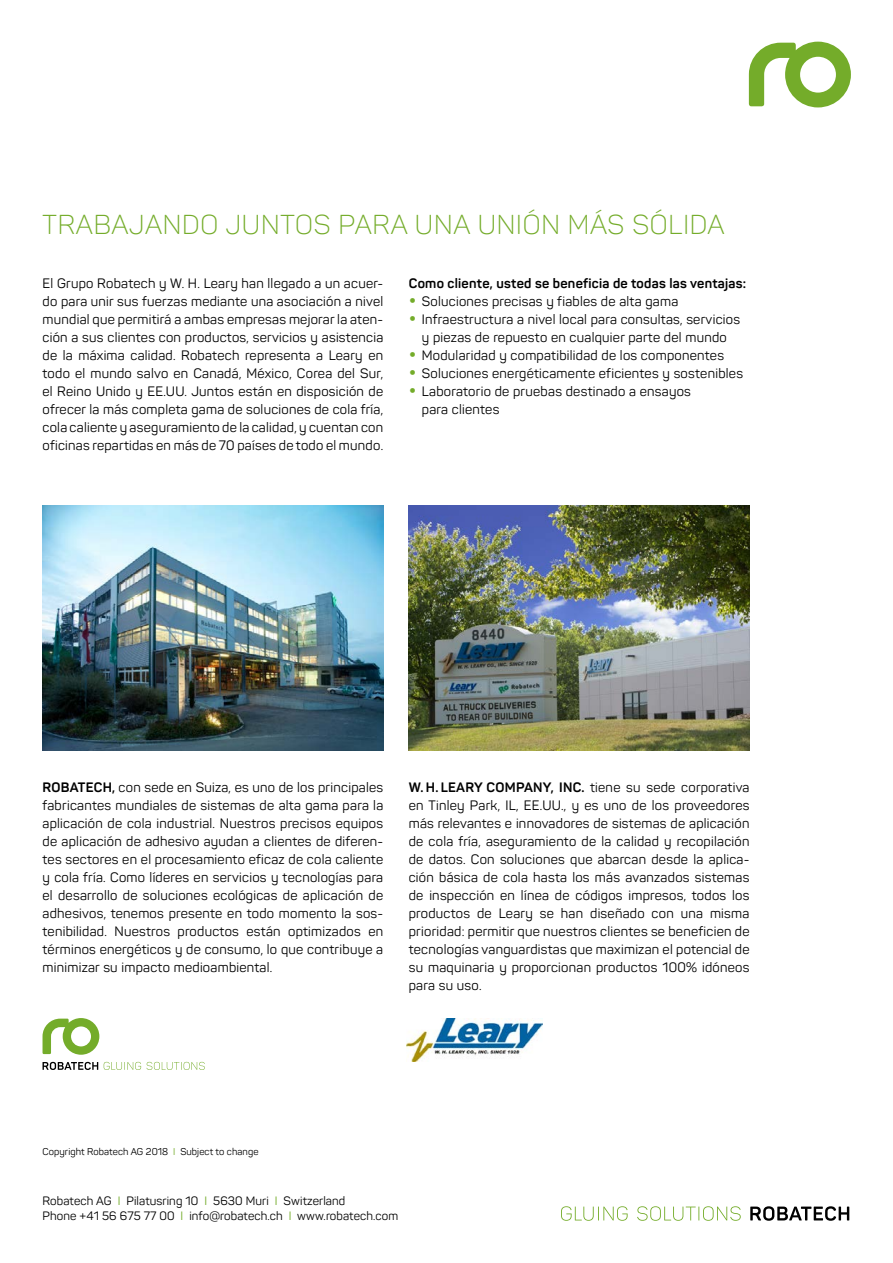
<style>
.page{position:relative;width:893px;height:1263px;background:#fff}
.page>*{position:absolute;margin:0;border:0;box-sizing:border-box;transform-origin:0 0}
.t1{font:300 27px "Panton";letter-spacing:.03em;color:#74ac2a}
.t2{font:13.5px/18px "Panton";letter-spacing:.02em;color:#000;text-align:justify}
.t3{font:700 13.5px "Panton";letter-spacing:.02em;color:#000}
.t4{font:12px/15px "Panton";letter-spacing:.01em;color:#000}
.t5{font:9.75px "Panton";letter-spacing:.01em;color:#000}
.s1{font-weight:700;font-size:21px;color:#74ac2a}
.s2{font-weight:700}
.s3{color:#74ac2a}
</style>
<div class="page">
<img style="left:43px;top:506px;width:340px;height:244px">
<img style="left:409px;top:506px;width:340px;height:244px">
<img style="left:406px;top:1018px;width:136px;height:43px">
<svg style="left:749px;top:42px;width:102px;height:65px"></svg>
<svg style="left:750px;top:1206px;width:99px;height:15px"></svg>
<svg style="left:561px;top:1206px;width:180px;height:15px"></svg>
<svg style="left:43px;top:1018px;width:56px;height:37px"></svg>
<svg style="left:43px;top:1062px;width:55px;height:8px"></svg>
<svg style="left:104px;top:1062px;width:101px;height:8px"></svg>
<h1 class="t1" style="left:43px;top:208px;width:683px">TRABAJANDO JUNTOS PARA UNA UNIÓN MÁS SÓLIDA</h1>
<p class="t2" style="left:43px;top:274px;width:342px">El Grupo Robatech y W. H. Leary han llegado a un acuer&shy;do para unir sus fuerzas mediante una asociación a nivel mundial que permitirá a ambas empresas mejorar la aten&shy;ción a sus clientes con productos, servicios y asistencia de la máxima calidad. Robatech representa a Leary en todo el mundo salvo en Canadá, México, Corea del Sur, el Reino Unido y EE.UU. Juntos están en disposición de ofrecer la más completa gama de soluciones de cola fría, cola caliente y aseguramiento de la calidad, y cuentan con oficinas repartidas en más de 70 países de todo el mundo.</p>
<p class="t3" style="left:409px;top:275px;width:339px">Como cliente, usted se beneficia de todas las ventajas:</p>
<p class="t2" style="left:409px;top:292px;width:271px"><span class="s1">•</span> Soluciones precisas y fiables de alta gama</p>
<p class="t2" style="left:409px;top:310px;width:333px;text-align:center"><span class="s1">•</span> Infraestructura a nivel local para consultas, servicios y piezas de repuesto en cualquier parte del mundo</p>
<p class="t2" style="left:409px;top:346px;width:317px"><span class="s1">•</span> Modularidad y compatibilidad de los componentes</p>
<p class="t2" style="left:409px;top:364px;width:336px"><span class="s1">•</span> Soluciones energéticamente eficientes y sostenibles</p>
<p class="t2" style="left:422px;top:382px;width:271px;text-indent:-13px"><span class="s1">•</span> Laboratorio de pruebas destinado a ensayos para clientes</p>
<p class="t2" style="left:43px;top:778px;width:342px"><span class="s2">ROBATECH,</span> con sede en Suiza, es uno de los principales fabricantes mundiales de sistemas de alta gama para la aplicación de cola industrial. Nuestros precisos equipos de aplicación de adhesivo ayudan a clientes de diferen&shy;tes sectores en el procesamiento eficaz de cola caliente y cola fría. Como líderes en servicios y tecnologías para el desarrollo de soluciones ecológicas de aplicación de adhesivos, tenemos presente en todo momento la sos&shy;tenibilidad. Nuestros productos están optimizados en términos energéticos y de consumo, lo que contribuye a minimizar su impacto medioambiental.</p>
<p class="t2" style="left:409px;top:778px;width:342px"><span class="s2">W.H. LEARY COMPANY, INC.</span> tiene su sede corporativa en Tinley Park, IL, EE.UU., y es uno de los proveedores más relevantes e innovadores de sistemas de aplicación de cola fría, aseguramiento de la calidad y recopilación de datos. Con soluciones que abarcan desde la aplica&shy;ción básica de cola hasta los más avanzados sistemas de inspección en línea de códigos impresos, todos los productos de Leary se han diseñado con una misma prioridad: permitir que nuestros clientes se beneficien de tecnologías vanguardistas que maximizan el potencial de su maquinaria y proporcionan productos 100% idóneos para su uso.</p>
<p class="t5" style="left:43px;top:1146px;width:217px">Copyright Robatech AG 2018 <span class="s3">I</span> Subject to change</p>
<p class="t4" style="left:43px;top:1194px;width:357px">Robatech AG <span class="s3">I</span> Pilatusring 10 <span class="s3">I</span> 5630 Muri <span class="s3">I</span> Switzerland<br>Phone +41 56 675 77 00 <span class="s3">I</span> info@robatech.ch <span class="s3">I</span> www.robatech.com</p>
</div>
